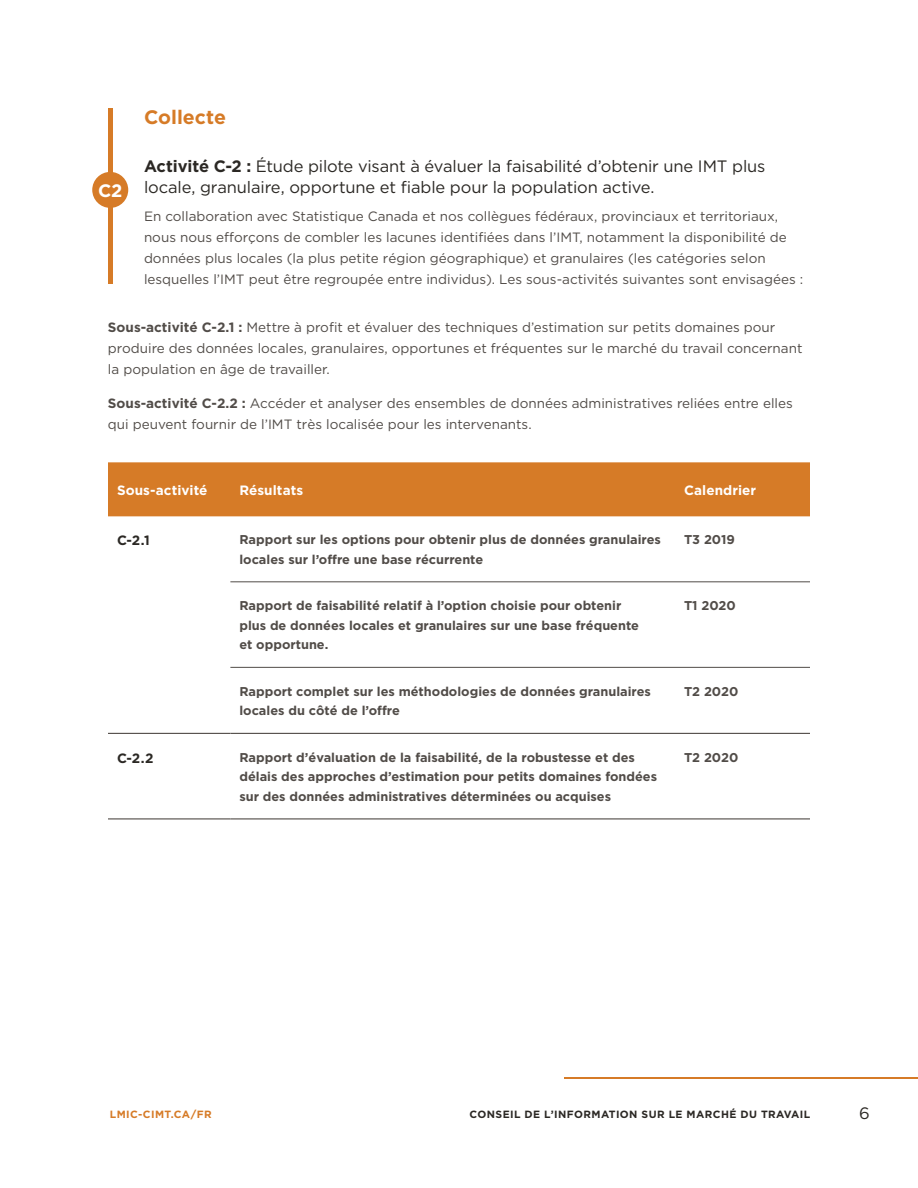
<style>
.page{position:relative;width:918px;height:1188px;background:#fff}
.page>*{position:absolute;margin:0;border:0;box-sizing:border-box;transform-origin:0 0}
.t1{font:700 19.5px "Gotham HTF";color:#d67b27}
.t2{font:700 18px "Gotham HTF";color:#fff}
.t3{font:16.5px/21px "Gotham HTF";letter-spacing:-.01em;color:#2b2824}
.t4{font:13.5px/21px "Gotham HTF";color:#514c48}
.t5{font:700 13.5px "Gotham HTF";letter-spacing:.005em;color:#fff}
.t6{font:700 13.5px "Gotham HTF";color:#2b2824}
.t7{font:700 12.75px/19.5px "Gotham HTF";color:#514c48}
.t8{font:700 10.5px "Gotham HTF";letter-spacing:.04em;color:#2b2824}
.t9{font:700 10.5px "Gotham HTF";letter-spacing:.04em;color:#d67b27}
.s1{font-weight:700}
</style>
<div class="page">
<hr style="left:565px;top:1077px;width:353px;height:2px;background:#d67b27">
<div style="left:108px;top:462px;width:702px;height:54px;background:#d67b27"></div>
<hr style="left:108px;top:733px;width:122px;height:1px;background:#514c48">
<hr style="left:230px;top:733px;width:445px;height:1px;background:#514c48">
<hr style="left:108px;top:818px;width:122px;height:1px;background:#514c48">
<hr style="left:230px;top:818px;width:445px;height:1px;background:#514c48">
<hr style="left:675px;top:733px;width:135px;height:1px;background:#514c48">
<hr style="left:675px;top:818px;width:135px;height:1px;background:#514c48">
<hr style="left:230px;top:582px;width:445px;height:1px;background:#514c48">
<hr style="left:675px;top:582px;width:135px;height:1px;background:#514c48">
<hr style="left:230px;top:667px;width:445px;height:1px;background:#514c48">
<hr style="left:675px;top:667px;width:135px;height:1px;background:#514c48">
<hr style="left:108px;top:108px;width:4px;height:176px;background:#d67b27">
<div style="left:92px;top:172px;width:36px;height:36px;background:#d67b27;border-radius:50%"></div>
<h1 class="t1" style="left:144px;top:106px;width:84px">Collecte</h1>
<p class="t3" style="left:144px;top:156px;width:623px"><span class="s1">Activité C-2 :</span> Étude pilote visant à évaluer la faisabilité d’obtenir une IMT plus locale, granulaire, opportune et fiable pour la population active.</p>
<p class="t4" style="left:144px;top:205px;width:661px">En collaboration avec Statistique Canada et nos collègues fédéraux, provinciaux et territoriaux, nous nous efforçons de combler les lacunes identifiées dans l’IMT, notamment la disponibilité de données plus locales (la plus petite région géographique) et granulaires (les catégories selon lesquelles l’IMT peut être regroupée entre individus). Les sous-activités suivantes sont envisagées :</p>
<p class="t4" style="left:108px;top:316px;width:696px"><span class="s1">Sous-activité C-2.1 :</span> Mettre à profit et évaluer des techniques d’estimation sur petits domaines pour produire des données locales, granulaires, opportunes et fréquentes sur le marché du travail concernant la population en âge de travailler.</p>
<p class="t4" style="left:108px;top:393px;width:686px"><span class="s1">Sous-activité C-2.2 :</span> Accéder et analyser des ensembles de données administratives reliées entre elles qui peuvent fournir de l’IMT très localisée pour les intervenants.</p>
<h2 class="t2" style="left:98px;top:180px;width:26px">C2</h2>
<p class="t5" style="left:117px;top:482px;width:92px">Sous-activité</p>
<p class="t5" style="left:239px;top:482px;width:65px">Résultats</p>
<p class="t5" style="left:684px;top:482px;width:74px">Calendrier</p>
<p class="t6" style="left:117px;top:532px;width:34px">C-2.1</p>
<p class="t7" style="left:239px;top:530px;width:423px">Rapport sur les options pour obtenir plus de données granulaires locales sur l’offre une base récurrente</p>
<p class="t7" style="left:684px;top:530px;width:53px">T3 2019</p>
<p class="t7" style="left:239px;top:596px;width:401px">Rapport de faisabilité relatif à l’option choisie pour obtenir plus de données locales et granulaires sur une base fréquente et opportune.</p>
<p class="t7" style="left:684px;top:596px;width:53px">T1 2020</p>
<p class="t7" style="left:239px;top:681px;width:413px">Rapport complet sur les méthodologies de données granulaires locales du côté de l’offre</p>
<p class="t7" style="left:684px;top:681px;width:56px">T2 2020</p>
<p class="t6" style="left:117px;top:750px;width:38px">C-2.2</p>
<p class="t7" style="left:239px;top:747px;width:419px">Rapport d’évaluation de la faisabilité, de la robustesse et des délais des approches d’estimation pour petits domaines fondées sur des données administratives déterminées ou acquises</p>
<p class="t7" style="left:684px;top:747px;width:56px">T2 2020</p>
<p class="t9" style="left:110px;top:1109px;width:103px">LMIC-CIMT.CA/FR</p>
<p class="t8" style="left:470px;top:1109px;width:342px">CONSEIL DE L’INFORMATION SUR LE MARCHÉ DU TRAVAIL</p>
<p class="t3" style="left:859px;top:1103px;width:12px">6</p>
</div>
